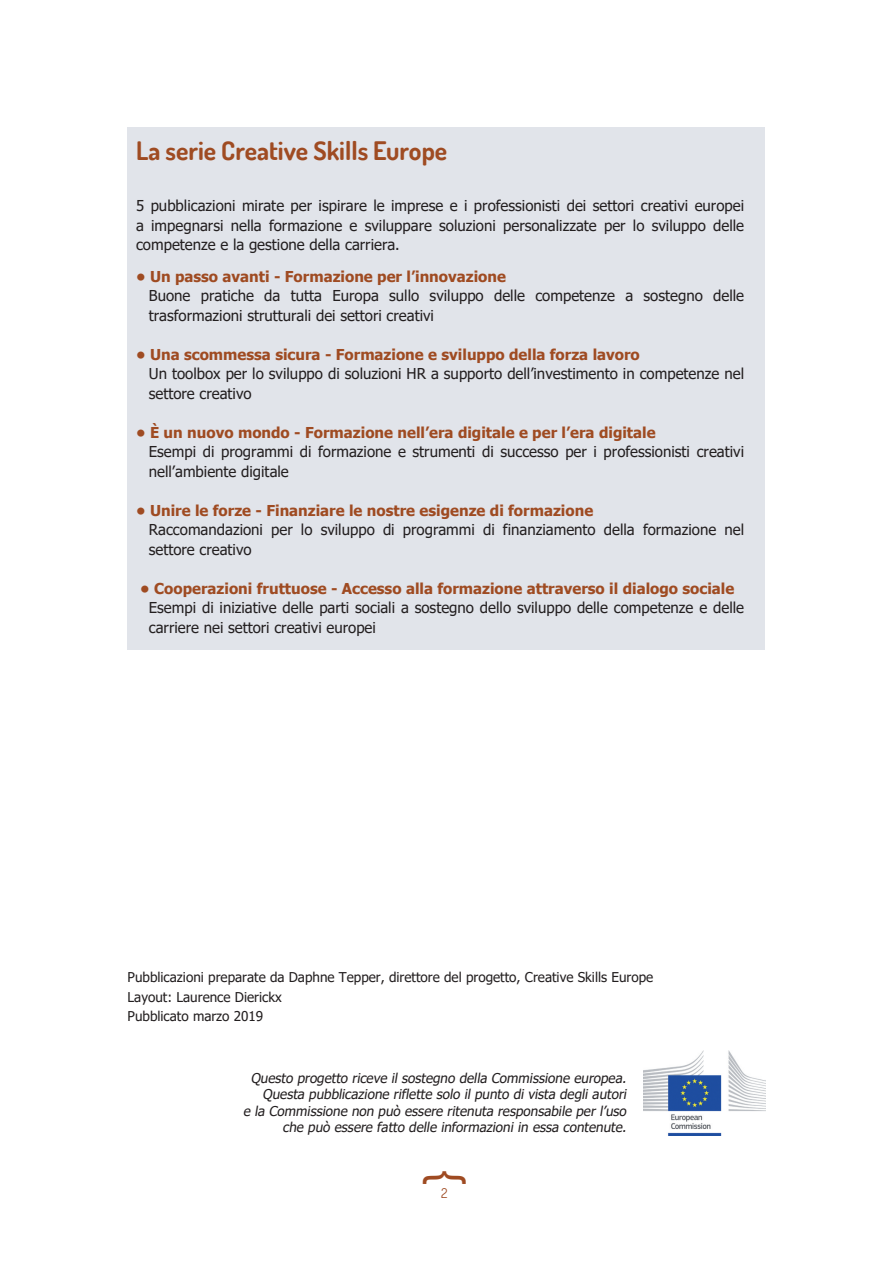
<style>
.page{position:relative;width:893px;height:1263px;background:#fff}
.page>*{position:absolute;margin:0;border:0;box-sizing:border-box;transform-origin:0 0}
.t1{font:45px "Arial";color:#9f4b22}
.t2{font:700 25.5px "Dosis";color:#9f4b22}
.t3{font:15px/19.5px "Tahoma";color:#231f20}
.t4{font:700 15px "Tahoma";color:#9f4b22}
.t5{font:italic 13.5px/16.5px "Tahoma";color:#231f20;text-align:right}
.t6{font:13.5px/19.5px "Tahoma";color:#231f20}
</style>
<div class="page">
<div style="left:128px;top:127px;width:637px;height:522px;background:#e1e4ea"></div>
<img style="left:643px;top:1051px;width:122px;height:84px">
<h2 class="t2" style="left:136px;top:134px;width:313px">La serie Creative Skills Europe</h2>
<p class="t3" style="left:136px;top:197px;width:610px;text-align:justify">5 pubblicazioni mirate per ispirare le imprese e i professionisti dei settori creativi europei a impegnarsi nella formazione e sviluppare soluzioni personalizzate per lo sviluppo delle competenze e la gestione della carriera.</p>
<p class="t4" style="left:136px;top:266px;width:371px">• Un passo avanti - Formazione per l’innovazione</p>
<p class="t3" style="left:149px;top:287px;width:597px">Buone pratiche da tutta Europa sullo sviluppo delle competenze a sostegno delle trasformazioni strutturali dei settori creativi</p>
<p class="t4" style="left:136px;top:344px;width:505px">• Una scommessa sicura - Formazione e sviluppo della forza lavoro</p>
<p class="t3" style="left:149px;top:365px;width:597px">Un toolbox per lo sviluppo di soluzioni HR a supporto dell’investimento in competenze nel settore creativo</p>
<p class="t4" style="left:136px;top:422px;width:521px">• È un nuovo mondo - Formazione nell’era digitale e per l’era digitale</p>
<p class="t3" style="left:149px;top:443px;width:597px">Esempi di programmi di formazione e strumenti di successo per i professionisti creativi nell’ambiente digitale</p>
<p class="t4" style="left:136px;top:500px;width:459px">• Unire le forze - Finanziare le nostre esigenze di formazione</p>
<p class="t3" style="left:149px;top:521px;width:597px">Raccomandazioni per lo sviluppo di programmi di finanziamento della formazione nel settore creativo</p>
<p class="t4" style="left:140px;top:578px;width:596px">• Cooperazioni fruttuose - Accesso alla formazione attraverso il dialogo sociale</p>
<p class="t3" style="left:149px;top:599px;width:597px">Esempi di iniziative delle parti sociali a sostegno dello sviluppo delle competenze e delle carriere nei settori creativi europei</p>
<p class="t6" style="left:128px;top:968px;width:527px">Pubblicazioni preparate da Daphne Tepper, direttore del progetto, Creative Skills Europe<br>Layout: Laurence Dierickx<br>Pubblicato marzo 2019</p>
<p class="t5" style="left:243px;top:1070px;width:388px">Questo progetto riceve il sostegno della Commissione europea.<br>Questa pubblicazione riflette solo il punto di vista degli autori<br>e la Commissione non può essere ritenuta responsabile per l’uso che può essere fatto delle informazioni in essa contenute.</p>
<h1 class="t1" style="left:479px;top:1170px;width:17px;rotate:90deg">{</h1>
</div>
